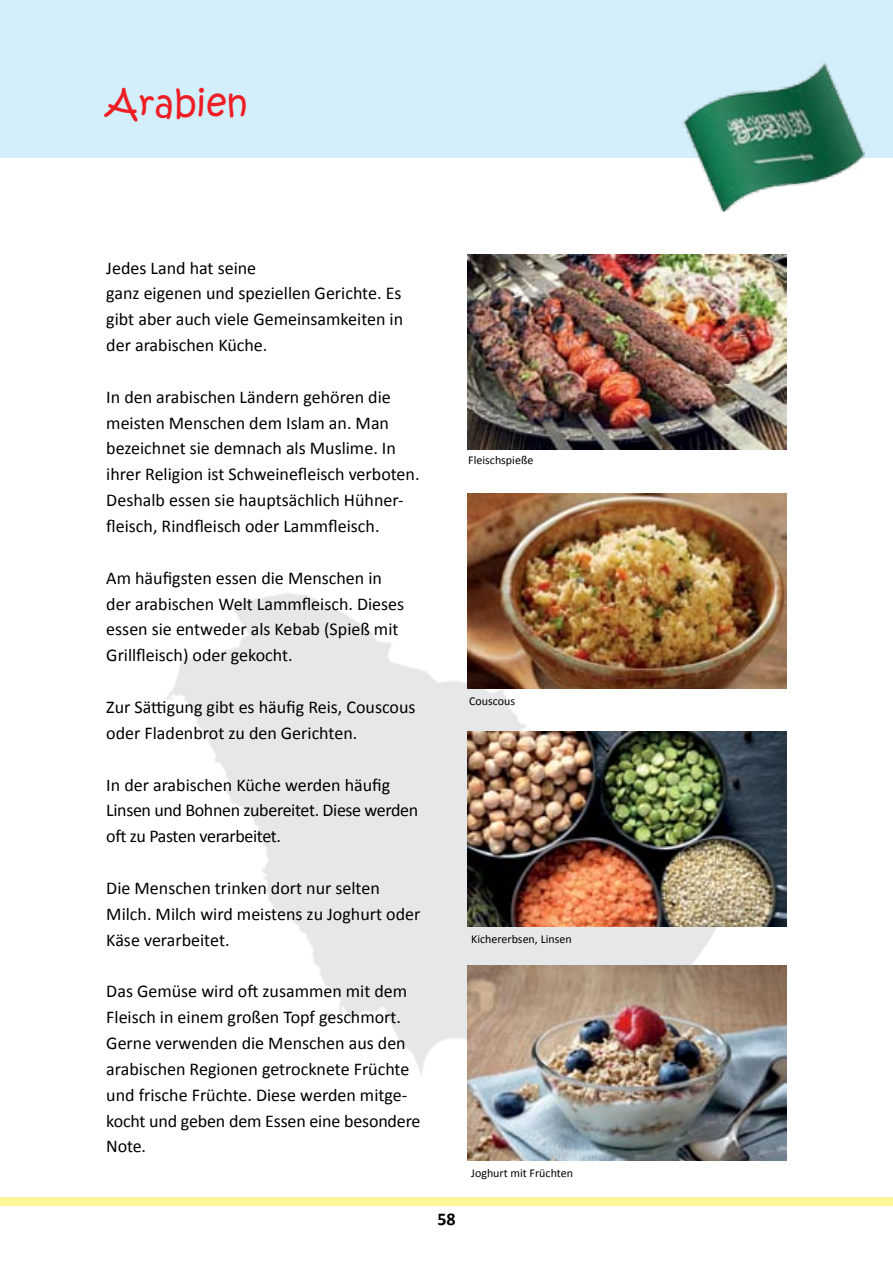
<style>
.page{position:relative;width:893px;height:1263px;background:#fff}
.page>*{position:absolute;margin:0;border:0;box-sizing:border-box;transform-origin:0 0}
.t1{font:36px "Kristen ITC";color:#ed1d24}
.t2{font:18px/25.8px "Calibri";color:#000}
.t3{font:18px/25.8px "Calibri";letter-spacing:-.02em;color:#000}
.t4{font:700 18px "Calibri";color:#000}
.t5{font:12px "Calibri";color:#000}
</style>
<div class="page">
<img style="left:166px;top:531px;width:551px;height:607px">
<div style="left:0;top:0;width:893px;height:157px;background:#d4effc"></div>
<img style="left:667px;top:62px;width:226px;height:150px">
<div style="left:0;top:1197px;width:893px;height:8px;background:#fff799"></div>
<img style="left:468px;top:254px;width:319px;height:195px">
<img style="left:468px;top:493px;width:319px;height:196px">
<img style="left:468px;top:731px;width:319px;height:196px">
<img style="left:468px;top:965px;width:319px;height:196px">
<h1 class="t1" style="left:106px;top:80px;width:143px">Arabien</h1>
<p class="t2" style="left:106px;top:255px;width:298px">Jedes Land hat seine<br>ganz eigenen und speziellen Gerichte. Es gibt aber auch viele Gemeinsamkeiten in der arabischen Küche.</p>
<p class="t2" style="left:106px;top:384px;width:315px">In den arabischen Ländern gehören die meisten Menschen dem Islam an. Man bezeichnet sie demnach als Muslime. In ihrer Religion ist Schweinefleisch verboten.<br>Deshalb essen sie hauptsächlich Hühner&shy;fleisch, Rindfleisch oder Lammfleisch.</p>
<p class="t2" style="left:106px;top:565px;width:299px">Am häufigsten essen die Menschen in der arabischen Welt Lammfleisch. Dieses essen sie entweder als Kebab (Spieß mit Grillfleisch) oder gekocht.</p>
<p class="t2" style="left:106px;top:694px;width:311px">Zur Sättigung gibt es häufig Reis, Couscous oder Fladenbrot zu den Gerichten.</p>
<p class="t3" style="left:106px;top:772px;width:314px">In der arabischen Küche werden häufig<br>Linsen und Bohnen zubereitet. Diese werden oft zu Pasten verarbeitet.</p>
<p class="t2" style="left:106px;top:875px;width:316px">Die Menschen trinken dort nur selten<br>Milch. Milch wird meistens zu Joghurt oder<br>Käse verarbeitet.</p>
<p class="t2" style="left:106px;top:978px;width:316px">Das Gemüse wird oft zusammen mit dem Fleisch in einem großen Topf geschmort.<br>Gerne verwenden die Menschen aus den arabischen Regionen getrocknete Früchte und frische Früchte. Diese werden mitge&shy;kocht und geben dem Essen eine besondere Note.</p>
<p class="t5" style="left:468px;top:453px;width:67px">Fleischspieße</p>
<p class="t5" style="left:469px;top:693px;width:48px">Couscous</p>
<p class="t5" style="left:471px;top:931px;width:102px">Kichererbsen, Linsen</p>
<p class="t4" style="left:437px;top:1208px;width:20px">58</p>
<p class="t5" style="left:471px;top:1165px;width:103px">Joghurt mit Früchten</p>
</div>
